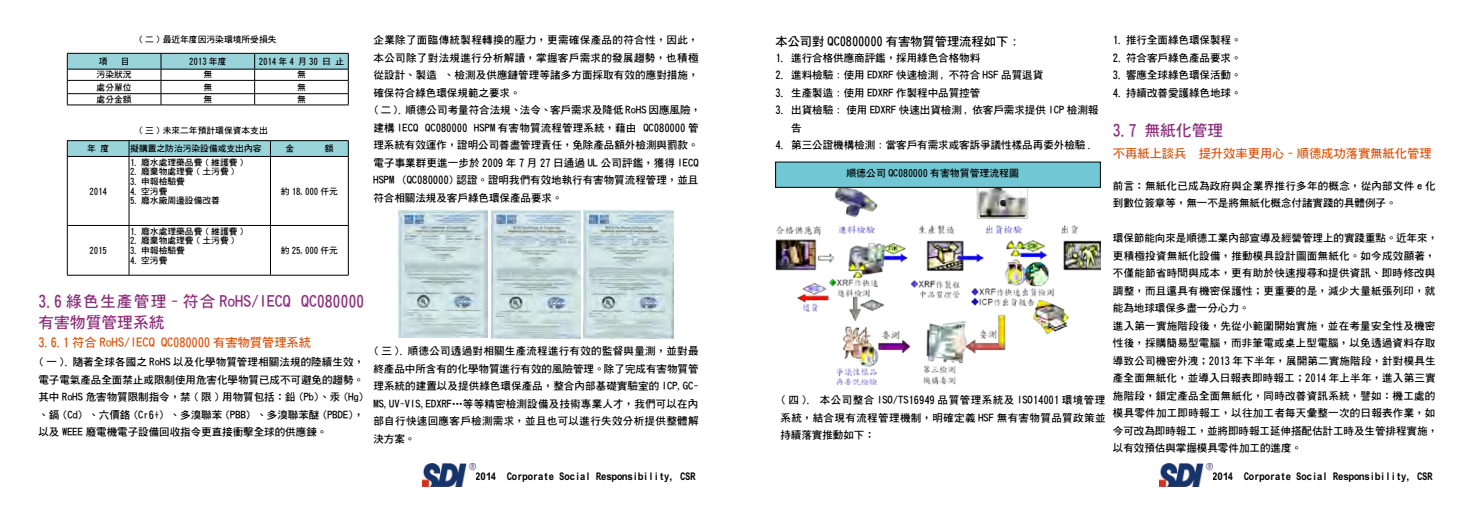
<style>
.page{position:relative;width:1474px;height:521px;background:#fff}
.page>*{position:absolute;margin:0;border:0;box-sizing:border-box;transform-origin:0 0}
.t1{font:15.75px/21px "DF Hei W7 WIN BF";color:#8d2f7d}
.t2{font:12.25px "DF Hei W7 WIN BF";color:#dc5610}
.t3{font:12.25px "DF Hei W7 WIN BF";color:#000}
.t4{font:10.5px/17.5px "DF Hei W7 WIN BF";color:#000;text-align:justify}
.t5{font:10.5px/17.5px "DF Hei W7 WIN BF";letter-spacing:.025em;color:#000}
.t6{font:10.5px "DF Hei XB WIN BF";color:#000}
.t7{font:9.89px "DF Hei W7 WIN BF";color:#000}
.t8{font:8.75px "DF Hei W7 WIN BF";color:#000}
</style>
<div class="page">
<img style="left:422px;top:464px;width:53px;height:23px">
<img style="left:1159px;top:464px;width:53px;height:23px">
<svg style="left:67px;top:53px;width:282px;height:52px"></svg>
<hr style="left:67px;top:105px;width:94px;height:1px;background:#000">
<hr style="left:161px;top:105px;width:94px;height:1px;background:#000">
<hr style="left:255px;top:105px;width:93px;height:1px;background:#000">
<hr style="left:67px;top:140px;width:62px;height:1px;background:#000">
<hr style="left:129px;top:140px;width:141px;height:1px;background:#000">
<hr style="left:270px;top:140px;width:78px;height:1px;background:#000">
<svg style="left:67px;top:141px;width:282px;height:15px;background:#95ced5"></svg>
<hr style="left:67px;top:156px;width:62px;height:1px;background:#000">
<hr style="left:67px;top:157px;width:1px;height:68px;background:#000">
<hr style="left:129px;top:156px;width:141px;height:1px;background:#000">
<hr style="left:129px;top:157px;width:1px;height:68px;background:#000">
<hr style="left:270px;top:156px;width:78px;height:1px;background:#000">
<hr style="left:270px;top:157px;width:1px;height:68px;background:#000">
<hr style="left:348px;top:157px;width:1px;height:68px;background:#000">
<hr style="left:67px;top:225px;width:62px;height:1px;background:#000">
<hr style="left:67px;top:226px;width:1px;height:49px;background:#000">
<hr style="left:129px;top:225px;width:141px;height:1px;background:#000">
<hr style="left:129px;top:226px;width:1px;height:49px;background:#000">
<hr style="left:270px;top:225px;width:78px;height:1px;background:#000">
<hr style="left:270px;top:226px;width:1px;height:49px;background:#000">
<hr style="left:348px;top:226px;width:1px;height:49px;background:#000">
<hr style="left:67px;top:275px;width:62px;height:1px;background:#000">
<hr style="left:129px;top:275px;width:141px;height:1px;background:#000">
<hr style="left:270px;top:275px;width:78px;height:1px;background:#000">
<img style="left:398px;top:210px;width:90px;height:128px">
<img style="left:491px;top:210px;width:89px;height:128px">
<img style="left:583px;top:210px;width:90px;height:129px">
<img style="left:775px;top:187px;width:325px;height:197px">
<div style="left:775px;top:162px;width:325px;height:25px;background:#71c7d4"></div>
<p class="t8" style="left:139px;top:35px;width:139px">( 二 ) 最近年度因污染環境所受損失</p>
<p class="t8" style="left:99px;top:57px;width:10px">項</p>
<p class="t8" style="left:121px;top:57px;width:10px">目</p>
<p class="t8" style="left:189px;top:57px;width:39px">2013 年度</p>
<p class="t8" style="left:259px;top:57px;width:87px">2014 年 4 月 30 日 止</p>
<p class="t8" style="left:97px;top:70px;width:37px">污染狀況</p>
<p class="t8" style="left:203px;top:70px;width:10px">無</p>
<p class="t8" style="left:297px;top:70px;width:10px">無</p>
<p class="t8" style="left:97px;top:83px;width:37px">處分單位</p>
<p class="t8" style="left:203px;top:83px;width:10px">無</p>
<p class="t8" style="left:297px;top:83px;width:10px">無</p>
<p class="t8" style="left:97px;top:95px;width:37px">處分金額</p>
<p class="t8" style="left:203px;top:95px;width:10px">無</p>
<p class="t8" style="left:297px;top:95px;width:10px">無</p>
<p class="t8" style="left:139px;top:126px;width:131px">( 三 ) 未來二年預計環保資本支出</p>
<p class="t8" style="left:87px;top:144px;width:23px">年 度</p>
<p class="t8" style="left:130px;top:144px;width:133px">擬購置之防治污染設備或支出內容</p>
<p class="t8" style="left:285px;top:144px;width:10px">金</p>
<p class="t8" style="left:325px;top:144px;width:10px">額</p>
<p class="t8" style="left:89px;top:187px;width:19px">2014</p>
<p class="t8" style="left:130px;top:158px;width:115px">1. 廢水處理藥品費 ( 維護費 )</p>
<p class="t8" style="left:130px;top:167px;width:106px">2. 廢棄物處理費 ( 土污費 )</p>
<p class="t8" style="left:130px;top:177px;width:56px">3. 申報檢驗費</p>
<p class="t8" style="left:130px;top:187px;width:39px">4. 空污費</p>
<p class="t8" style="left:130px;top:196px;width:91px">5. 廢水廠周邊設備改善</p>
<p class="t8" style="left:281px;top:187px;width:58px">約 18,000 仟元</p>
<p class="t8" style="left:89px;top:246px;width:19px">2015</p>
<p class="t8" style="left:130px;top:227px;width:115px">1. 廢水處理藥品費 ( 維護費 )</p>
<p class="t8" style="left:130px;top:236px;width:106px">2. 廢棄物處理費 ( 土污費 )</p>
<p class="t8" style="left:130px;top:246px;width:56px">3. 申報檢驗費</p>
<p class="t8" style="left:130px;top:256px;width:39px">4. 空污費</p>
<p class="t8" style="left:281px;top:246px;width:58px">約 25,000 仟元</p>
<h1 class="t1" style="left:38px;top:291px;width:327px">3.6 綠色生產管理 - 符合 RoHS/IECQ QC080000有害物質管理系統</h1>
<p class="t2" style="left:38px;top:336px;width:274px">3.6.1 符合 RoHS/IECQ QC080000 有害物質管理系統</p>
<p class="t4" style="left:38px;top:353px;width:327px">( 一 ). 隨著全球各國之 RoHS 以及化學物質管理相關法規的陸續生效，電子電氣產品全面禁止或限制使用危害化學物質已成不可避免的趨勢。其中 RoHS 危害物質限制指令，禁 ( 限 ) 用物質包括：鉛 (Pb)、汞 (Hg)、鎘 (Cd) 、六價鉻 (Cr6+) 、多溴聯苯 (PBB) 、多溴聯苯醚 (PBDE)，以及 WEEE 廢電機電子設備回收指令更直接衝擊全球的供應鍊。</p>
<p class="t4" style="left:373px;top:31px;width:329px;text-align:left">企業除了面臨傳統製程轉換的壓力，更需確保產品的符合性，因此，本公司除了對法規進行分析解讀，掌握客戶需求的發展趨勢，也積極從設計、製造 、檢測及供應鏈管理等諸多方面採取有效的應對措施，確保符合綠色環保規範之要求。<br>( 二 ). 順德公司考量符合法規、法令、客戶需求及降低 RoHS 因應風險，建構 IECQ QC080000 HSPM 有害物質流程管理系統，藉由 QC080000 管理系統有效運作，證明公司善盡管理責任，免除產品額外檢測與罰款。電子事業群更進一步於 2009 年 7 月 27 日通過 UL 公司評鑑，獲得 IECQ HSPM (QC080000) 認證。證明我們有效地執行有害物質流程管理，並且符合相關法規及客戶綠色環保產品要求。</p>
<p class="t4" style="left:373px;top:342px;width:326px">( 三 ). 順德公司透過對相關生產流程進行有效的監督與量測，並對最終產品中所含有的化學物質進行有效的風險管理。除了完成有害物質管理系統的建置以及提供綠色環保產品，整合內部基礎實驗室的 ICP,GC-MS,UV-VIS,EDXRF…等等精密檢測設備及技術專業人才，我們可以在內部自行快速回應客戶檢測需求，並且也可以進行失效分析提供整體解決方案。</p>
<p class="t4" style="left:1112px;top:31px;width:130px">1. 推行全面綠色環保製程。</p>
<p class="t4" style="left:1112px;top:49px;width:130px">2. 符合客戶綠色產品要求。</p>
<p class="t4" style="left:1112px;top:66px;width:130px">3. 響應全球綠色環保活動。</p>
<p class="t4" style="left:1112px;top:84px;width:130px">4. 持續改善愛護綠色地球。</p>
<p class="t3" style="left:775px;top:35px;width:243px">本公司對 QC0800000 有害物質管理流程如下 :</p>
<p class="t4" style="left:775px;top:49px;width:206px">1. 進行合格供應商評鑑，採用綠色合格物料</p>
<p class="t4" style="left:775px;top:66px;width:269px">2. 進料檢驗 : 使用 EDXRF 快速檢測 , 不符合 HSF 品質退貨</p>
<p class="t4" style="left:775px;top:84px;width:206px">3. 生產製造 : 使用 EDXRF 作製程中品質控管</p>
<p class="t4" style="left:791px;top:101px;width:309px;text-indent:-16px">3. 出貨檢驗 : 使用 EDXRF 快速出貨檢測 , 依客戶需求提供 ICP 檢測報告</p>
<p class="t4" style="left:775px;top:136px;width:319px">4. 第三公證機構檢測 : 當客戶有需求或客訴爭議性樣品再委外檢驗 .</p>
<p class="t7" style="left:846px;top:168px;width:174px">順德公司 QC080000 有害物質管理流程圖</p>
<h1 class="t1" style="left:1112px;top:120px;width:112px">3.7 無紙化管理</h1>
<p class="t2" style="left:1112px;top:147px;width:320px">不再紙上談兵　提升效率更用心 - 順德成功落實無紙化管理</p>
<p class="t4" style="left:1112px;top:177px;width:324px">前言：無紙化已成為政府與企業界推行多年的概念，從內部文件 e 化到數位簽章等，無一不是將無紙化概念付諸實踐的具體例子。</p>
<p class="t5" style="left:1112px;top:229px;width:327px">環保節能向來是順德工業內部宣導及經營管理上的實踐重點。近年來，更積極投資無紙化設備，推動模具設計圖面無紙化。如今成效顯著，不僅能節省時間與成本，更有助於快速搜尋和提供資訊、即時修改與調整，而且還具有機密保護性；更重要的是，減少大量紙張列印，就能為地球環保多盡一分心力。<br>進入第一實施階段後，先從小範圍開始實施，並在考量安全性及機密性後，採購簡易型電腦，而非筆電或桌上型電腦，以免透過資料存取導致公司機密外洩；2013 年下半年，展開第二實施階段，針對模具生產全面無紙化，並導入日報表即時報工；2014 年上半年，進入第三實施階段，鎖定產品全面無紙化，同時改善資訊系統，譬如：機工處的模具零件加工即時報工，以往加工者每天彙整一次的日報表作業，如今可改為即時報工，並將即時報工延伸搭配估計工時及生管排程實施，以有效預估與掌握模具零件加工的進度。</p>
<p class="t4" style="left:780px;top:391px;width:326px">( 四 ). 本公司整合 ISO/TS16949 品質管理系統及 ISO14001 環境管理系統，結合現有流程管理機制，明確定義 HSF 無有害物質品質政策並持續落實推動如下：</p>
<p class="t6" style="left:475px;top:472px;width:222px">2014 Corporate Social Responsibility, CSR</p>
<p class="t6" style="left:1212px;top:472px;width:222px">2014 Corporate Social Responsibility, CSR</p>
</div>
